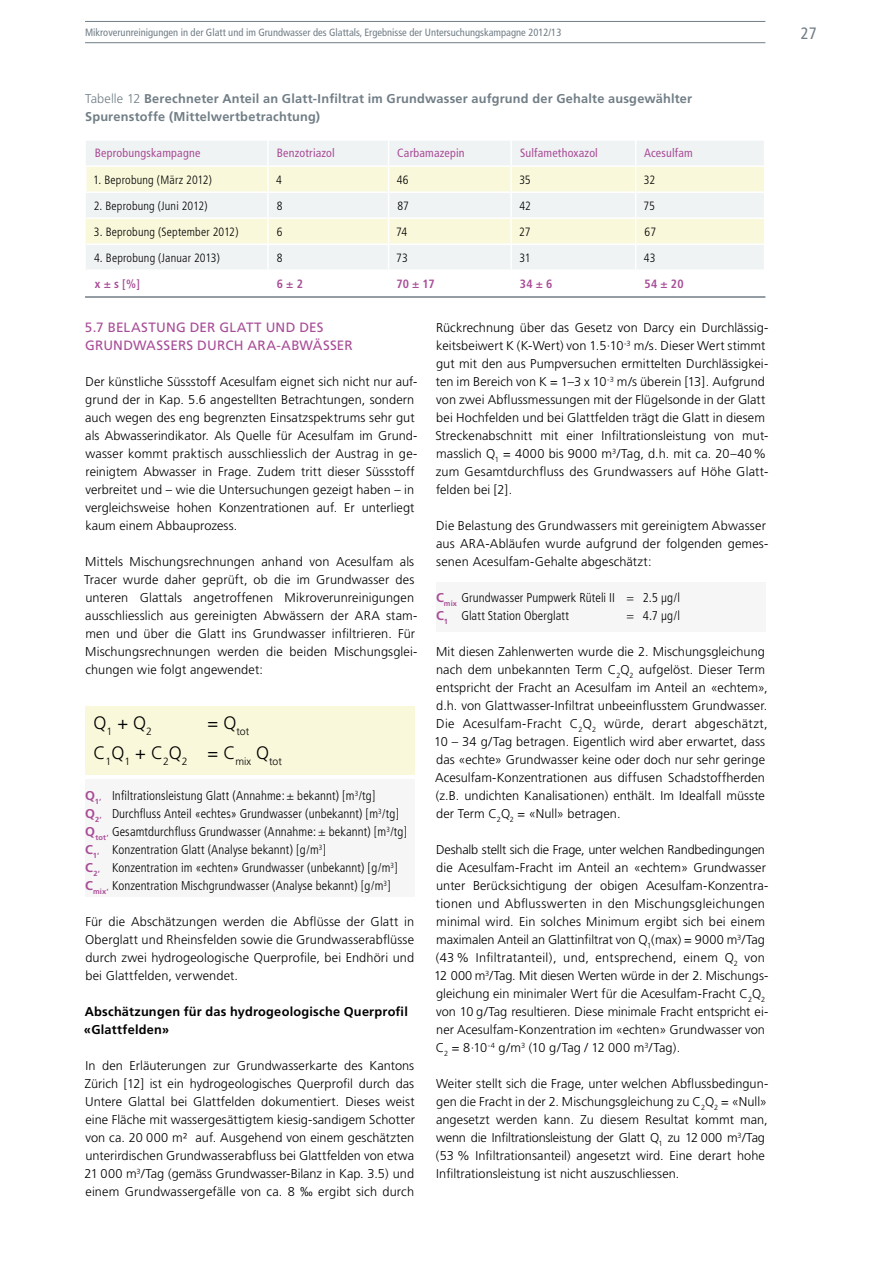
<style>
.page{position:relative;width:893px;height:1263px;background:#fff}
.page>*{position:absolute;margin:0;border:0;box-sizing:border-box;transform-origin:0 0}
.t1{font:300 18px "Frutiger";color:#000}
.t2{font:condensed 16.5px "Frutiger";color:#717e86}
.t3{font:13.5px/18px "Frutiger";letter-spacing:.015em;color:#a84d97}
.t4{font:300 12.75px/18px "Frutiger";letter-spacing:.005em;color:#000}
.t5{font:300 condensed 12.75px/18px "Frutiger";letter-spacing:.005em;color:#000}
.t6{font:700 12.75px/18px "Frutiger";letter-spacing:.015em;color:#717e86}
.t7{font:700 12.75px/18px "Frutiger";letter-spacing:.02em;color:#000}
.t8{font:300 condensed 12px "Frutiger";letter-spacing:.015em;color:#000}
.t9{font:condensed 12px "Frutiger";letter-spacing:.015em;color:#a84d97}
.t10{font:700 condensed 12px "Frutiger";letter-spacing:.015em;color:#a84d97}
.t11{font:condensed 10.5px "Frutiger";color:#717e86}
.t12{font:300 10.5px "Frutiger";color:#000}
.s1{font-weight:300}
.s2{font-weight:700;font-stretch:normal;color:#a84d97}
</style>
<div class="page">
<hr style="left:85px;top:42px;width:680px;height:1px;background:#717e86">
<hr style="left:85px;top:21px;width:680px;height:1px;background:#717e86">
<div style="left:85px;top:779px;width:330px;height:117px;background:#f6f6f6"></div>
<svg style="left:86px;top:141px;width:678px;height:129px"></svg>
<hr style="left:85px;top:191px;width:183px;height:2px;background:#fff">
<hr style="left:268px;top:191px;width:121px;height:2px;background:#fff">
<hr style="left:389px;top:191px;width:122px;height:2px;background:#fff">
<hr style="left:511px;top:191px;width:125px;height:2px;background:#fff">
<hr style="left:636px;top:191px;width:129px;height:2px;background:#fff">
<hr style="left:85px;top:296px;width:680px;height:2px;background:#717e86">
<div style="left:85px;top:707px;width:330px;height:68px;background:#f9f8db"></div>
<div style="left:436px;top:582px;width:329px;height:49px;background:#f6f6f6"></div>
<p class="t11" style="left:85px;top:26px;width:478px">Mikroverunreinigungen in der Glatt und im Grundwasser des Glattals, Ergebnisse der Untersuchungskampagne 2012/13</p>
<p class="t2" style="left:801px;top:24px;width:17px">27</p>
<p class="t6" style="left:85px;top:90px;width:609px"><span class="s1">Tabelle 12</span> Berechneter Anteil an Glatt-Infiltrat im Grundwasser aufgrund der Gehalte ausgewählter<br>Spurenstoffe (Mittelwertbetrachtung)</p>
<p class="t9" style="left:95px;top:146px;width:107px">Beprobungskampagne</p>
<p class="t9" style="left:277px;top:146px;width:60px">Benzotriazol</p>
<p class="t9" style="left:397px;top:146px;width:69px">Carbamazepin</p>
<p class="t9" style="left:520px;top:146px;width:79px">Sulfamethoxazol</p>
<p class="t9" style="left:644px;top:146px;width:50px">Acesulfam</p>
<p class="t8" style="left:93px;top:173px;width:120px">1. Beprobung (März 2012)</p>
<p class="t8" style="left:276px;top:173px;width:7px">4</p>
<p class="t8" style="left:397px;top:173px;width:13px">46</p>
<p class="t8" style="left:519px;top:173px;width:13px">35</p>
<p class="t8" style="left:644px;top:173px;width:13px">32</p>
<p class="t8" style="left:94px;top:199px;width:115px">2. Beprobung (Juni 2012)</p>
<p class="t8" style="left:277px;top:199px;width:7px">8</p>
<p class="t8" style="left:397px;top:199px;width:13px">87</p>
<p class="t8" style="left:519px;top:199px;width:13px">42</p>
<p class="t8" style="left:643px;top:199px;width:13px">75</p>
<p class="t8" style="left:94px;top:225px;width:146px">3. Beprobung (September 2012)</p>
<p class="t8" style="left:277px;top:225px;width:7px">6</p>
<p class="t8" style="left:396px;top:225px;width:13px">74</p>
<p class="t8" style="left:519px;top:225px;width:13px">27</p>
<p class="t8" style="left:645px;top:225px;width:13px">67</p>
<p class="t8" style="left:94px;top:251px;width:128px">4. Beprobung (Januar 2013)</p>
<p class="t8" style="left:277px;top:251px;width:7px">8</p>
<p class="t8" style="left:396px;top:251px;width:13px">73</p>
<p class="t8" style="left:519px;top:251px;width:13px">31</p>
<p class="t8" style="left:644px;top:251px;width:13px">43</p>
<p class="t10" style="left:95px;top:276px;width:47px">x ± s [%]</p>
<p class="t10" style="left:277px;top:276px;width:28px">6 ± 2</p>
<p class="t10" style="left:396px;top:276px;width:40px">70 ± 17</p>
<p class="t10" style="left:520px;top:276px;width:34px">34 ± 6</p>
<p class="t10" style="left:644px;top:276px;width:41px">54 ± 20</p>
<p class="t3" style="left:85px;top:318px;width:269px">5.7 BELASTUNG DER GLATT UND DES<br>GRUNDWASSERS DURCH ARA-ABWÄSSER</p>
<p class="t4" style="left:85px;top:373px;width:334px">Der künstliche Süssstoff Acesulfam eignet sich nicht nur auf&shy;grund der in Kap. 5.6 angestellten Betrachtungen, sondern auch wegen des eng begrenzten Einsatzspektrums sehr gut als Abwasserindikator. Als Quelle für Acesulfam im Grund&shy;wasser kommt praktisch ausschliesslich der Austrag in ge&shy;reinigtem Abwasser in Frage. Zudem tritt dieser Süssstoff verbreitet und – wie die Untersuchungen gezeigt haben – in vergleichsweise hohen Konzentrationen auf. Er unterliegt kaum einem Abbauprozess.</p>
<p class="t4" style="left:84px;top:553px;width:335px">Mittels Mischungsrechnungen anhand von Acesulfam als Tracer wurde daher geprüft, ob die im Grundwasser des unteren Glattals angetroffenen Mikroverunreinigungen ausschliesslich aus gereinigten Abwässern der ARA stam&shy;men und über die Glatt ins Grundwasser infiltrieren. Für Mischungsrechnungen werden die beiden Mischungsglei&shy;chungen wie folgt angewendet:</p>
<h1 class="t1" style="left:94px;top:712px;width:60px">Q<sub>1</sub> + Q<sub>2</sub></h1>
<p class="t12" style="left:208px;top:725px;width:43px"><sup>=</sup> <sup>Q</sup>tot</p>
<p class="t12" style="left:94px;top:755px;width:190px"><sup>C</sup>1<sup>Q</sup>1 <sup>+</sup> <sup>C</sup>2<sup>Q</sup>2 <sup>=</sup> <sup>C</sup>mix <sup>Q</sup>tot</p>
<p class="t5" style="left:85px;top:787px;width:324px"><span class="s2">Q</span><sub>1‘</sub> Infiltrationsleistung Glatt (Annahme:± bekannt) [m<sup>3</sup>/tg]<br><span class="s2">Q</span><sub>2‘</sub> Durchfluss Anteil «echtes» Grundwasser (unbekannt) [m<sup>3</sup>/tg] <span class="s2">Q</span><sub>tot‘</sub> Gesamtdurchfluss Grundwasser (Annahme:± bekannt) [m<sup>3</sup>/tg] <span class="s2">C</span><sub>1‘</sub> Konzentration Glatt (Analyse bekannt) [g/m<sup>3</sup>]<br><span class="s2">C</span><sub>2‘</sub> Konzentration im «echten» Grundwasser (unbekannt) [g/m<sup>3</sup>] <span class="s2">C</span><sub>mix‘</sub> Konzentration Mischgrundwasser (Analyse bekannt) [g/m<sup>3</sup>]</p>
<p class="t4" style="left:85px;top:913px;width:331px;text-align:justify">Für die Abschätzungen werden die Abflüsse der Glatt in Oberglatt und Rheinsfelden sowie die Grundwasserabflüsse durch zwei hydrogeologische Querprofile, bei Endhöri und bei Glattfelden, verwendet.</p>
<p class="t7" style="left:84px;top:1003px;width:325px">Abschätzungen für das hydrogeologische Querprofil «Glattfelden»</p>
<p class="t4" style="left:84px;top:1057px;width:332px;text-align:justify">In den Erläuterungen zur Grundwasserkarte des Kantons Zürich [12] ist ein hydrogeologisches Querprofil durch das Untere Glattal bei Glattfelden dokumentiert. Dieses weist eine Fläche mit wassergesättigtem kiesig-sandigem Schotter von ca. 20 000 m² auf. Ausgehend von einem geschätzten unterirdischen Grundwasserabfluss bei Glattfelden von etwa 21 000 m<sup>3</sup>/Tag (gemäss Grundwasser-Bilanz in Kap. 3.5) und einem Grundwassergefälle von ca. 8 ‰ ergibt sich durch</p>
<p class="t4" style="left:435px;top:319px;width:334px">Rückrechnung über das Gesetz von Darcy ein Durchlässig&shy;keitsbeiwert K (K-Wert) von 1.5·10<sup>-3</sup> m/s. Dieser Wert stimmt gut mit den aus Pumpversuchen ermittelten Durchlässigkei&shy;ten im Bereich von K = 1–3 x 10<sup>-3</sup> m/s überein [13]. Aufgrund von zwei Abflussmessungen mit der Flügelsonde in der Glatt bei Hochfelden und bei Glattfelden trägt die Glatt in diesem Streckenabschnitt mit einer Infiltrationsleistung von mut&shy;masslich Q<sub>1</sub> = 4000 bis 9000 m<sup>3</sup>/Tag, d.h. mit ca. 20–40% zum Gesamtdurchfluss des Grundwassers auf Höhe Glatt&shy;felden bei [2].</p>
<p class="t4" style="left:436px;top:517px;width:334px">Die Belastung des Grundwassers mit gereinigtem Abwasser aus ARA-Abläufen wurde aufgrund der folgenden gemes&shy;senen Acesulfam-Gehalte abgeschätzt:</p>
<p class="t5" style="left:436px;top:589px;width:246px"><span class="s2">C</span><sub>mix</sub> Grundwasser Pumpwerk Rüteli II = 2.5 µg/l<br><span class="s2">C</span><sub>1</sub> Glatt Station Oberglatt</p>
<p class="t5" style="left:626px;top:607px;width:55px">= 4.7 µg/l</p>
<p class="t4" style="left:434px;top:643px;width:335px">Mit diesen Zahlenwerten wurde die 2. Mischungsgleichung nach dem unbekannten Term C<sub>2</sub>Q<sub>2</sub> aufgelöst. Dieser Term entspricht der Fracht an Acesulfam im Anteil an «echtem», d.h. von Glattwasser-Infiltrat unbeeinflusstem Grundwasser.<br>Die Acesulfam-Fracht C<sub>2</sub>Q<sub>2</sub> würde, derart abgeschätzt, 10 – 34 g/Tag betragen. Eigentlich wird aber erwartet, dass das «echte» Grundwasser keine oder doch nur sehr geringe Acesulfam-Konzentrationen aus diffusen Schadstoffherden (z.B. undichten Kanalisationen) enthält. Im Idealfall müsste der Term C<sub>2</sub>Q<sub>2</sub> = «Null» betragen.</p>
<p class="t4" style="left:434px;top:841px;width:336px">Deshalb stellt sich die Frage, unter welchen Randbedingungen die Acesulfam-Fracht im Anteil an «echtem» Grundwasser unter Berücksichtigung der obigen Acesulfam-Konzentra&shy;tionen und Abflusswerten in den Mischungsgleichungen minimal wird. Ein solches Minimum ergibt sich bei einem maximalen Anteil an Glattinfiltrat von Q<sub>1</sub>(max) = 9000 m<sup>3</sup>/Tag (43% Infiltratanteil), und, entsprechend, einem Q<sub>2</sub> von 12 000 m<sup>3</sup>/Tag. Mit diesen Werten würde in der 2. Mischungs&shy;gleichung ein minimaler Wert für die Acesulfam-Fracht C<sub>2</sub>Q<sub>2 </sub>von 10 g/Tag resultieren. Diese minimale Fracht entspricht ei&shy;ner Acesulfam-Konzentration im «echten» Grundwasser von C<sub>2</sub> = 8·10<sup>-4</sup> g/m<sup>3</sup> (10 g/Tag / 12 000 m<sup>3</sup>/Tag).</p>
<p class="t4" style="left:436px;top:1075px;width:334px">Weiter stellt sich die Frage, unter welchen Abflussbedingun&shy;gen die Fracht in der 2. Mischungsgleichung zu C<sub>2</sub>Q<sub>2</sub> = «Null» angesetzt werden kann. Zu diesem Resultat kommt man, wenn die Infiltrationsleistung der Glatt Q<sub>1</sub> zu 12 000 m<sup>3</sup>/Tag (53 % Infiltrationsanteil) angesetzt wird. Eine derart hohe Infiltrationsleistung ist nicht auszuschliessen.</p>
</div>
